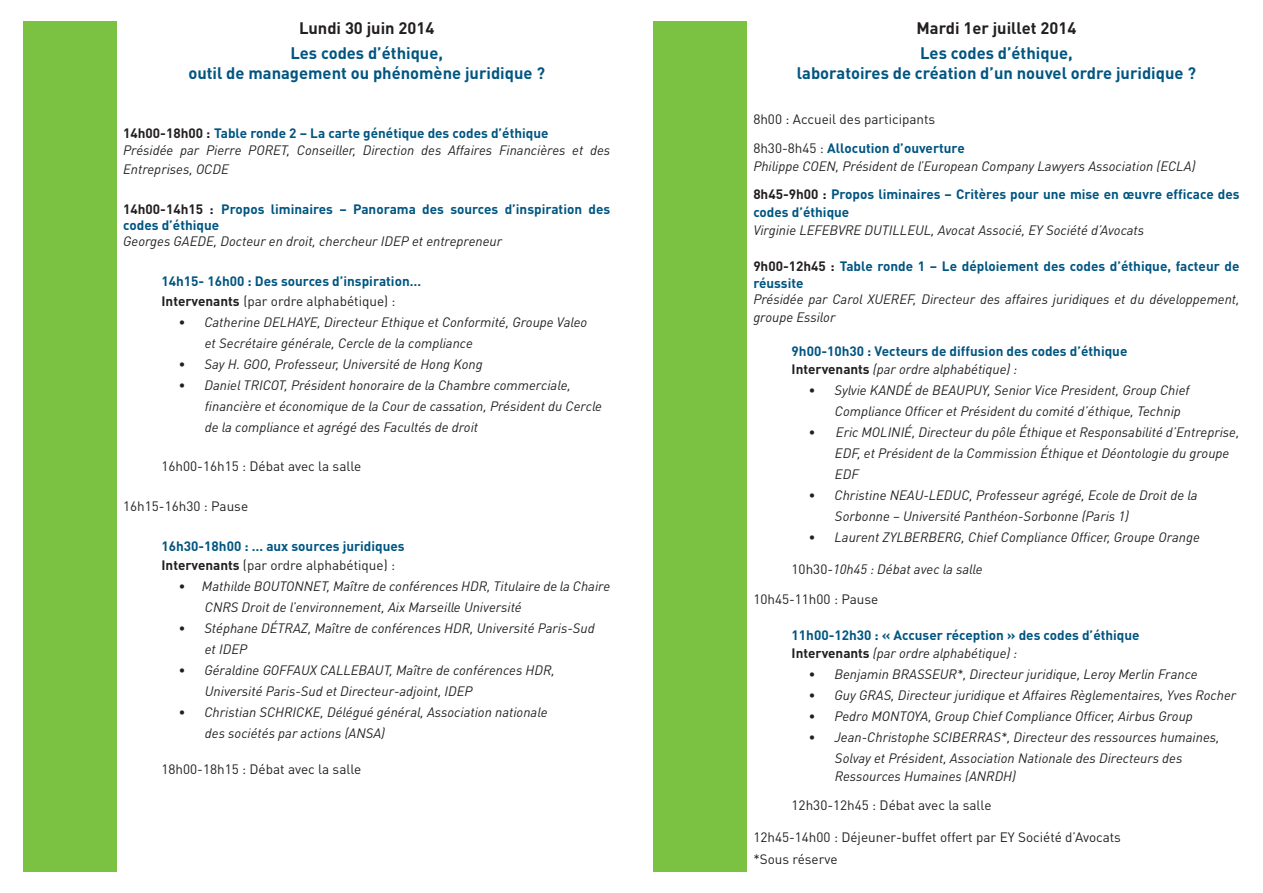
<style>
.page{position:relative;width:1263px;height:893px;background:#fff}
.page>*{position:absolute;margin:0;border:0;box-sizing:border-box;transform-origin:0 0}
.t1{font:700 16.5px "DINOT";color:#005581}
.t2{font:700 16.5px "DINOT";color:#231f20}
.t3{font:italic 13.5px/19.8px "DINOT";color:#231f20}
.t4{font:700 13.5px/16.2px "DINOT";color:#005581}
.t5{font:13.5px "DINOT";color:#231f20}
.s1{color:#231f20}
.s2{font-weight:700}
.s3{font-weight:400;color:#231f20}
.s4{font-weight:700;font-style:normal}
.s5{font-style:normal}
</style>
<div class="page">
<div style="left:23px;top:21px;width:94px;height:850px;background:#7bc142"></div>
<div style="left:653px;top:21px;width:94px;height:851px;background:#7bc142"></div>
<p class="t2" style="left:299px;top:17px;width:137px">Lundi 30 juin 2014</p>
<p class="t1" style="left:290px;top:42px;width:154px">Les codes d’éthique,</p>
<p class="t1" style="left:188px;top:62px;width:358px">outil de management ou phénomène juridique ?</p>
<p class="t4" style="left:123px;top:125px;width:427px"><span class="s1">14h00-18h00 :</span> Table ronde 2 – La carte génétique des codes d’éthique</p>
<p class="t3" style="left:123px;top:140px;width:488px">Présidée par Pierre PORET, Conseiller, Direction des Affaires Financières et des<br>Entreprises, OCDE</p>
<p class="t4" style="left:123px;top:201px;width:488px"><span class="s1">14h00-14h15 :</span> Propos liminaires – Panorama des sources d’inspiration des codes d’éthique</p>
<p class="t3" style="left:123px;top:231px;width:380px">Georges GAEDE, Docteur en droit, chercheur IDEP et entrepreneur</p>
<p class="t4" style="left:161px;top:273px;width:261px">14h15- 16h00 : Des sources d’inspiration…</p>
<p class="t5" style="left:161px;top:292px;width:236px"><span class="s2">Intervenants</span> (par ordre alphabétique) :</p>
<p class="t3" style="left:178px;top:312px;width:410px">• Catherine DELHAYE, Directeur Ethique et Conformité, Groupe Valeo</p>
<p class="t3" style="left:205px;top:333px;width:270px">et Secrétaire générale, Cercle de la compliance</p>
<p class="t3" style="left:178px;top:354px;width:306px">• Say H. GOO, Professeur, Université de Hong Kong</p>
<p class="t3" style="left:178px;top:375px;width:394px">• Daniel TRICOT, Président honoraire de la Chambre commerciale,</p>
<p class="t3" style="left:205px;top:396px;width:399px">financière et économique de la Cour de cassation, Président du Cercle</p>
<p class="t3" style="left:205px;top:417px;width:275px">de la compliance et agrégé des Facultés de droit</p>
<p class="t5" style="left:161px;top:458px;width:201px">16h00-16h15 : Débat avec la salle</p>
<p class="t5" style="left:123px;top:498px;width:126px">16h15-16h30 : Pause</p>
<p class="t4" style="left:161px;top:537px;width:245px">16h30-18h00 : … aux sources juridiques</p>
<p class="t5" style="left:161px;top:557px;width:235px"><span class="s2">Intervenants</span> (par ordre alphabétique) :</p>
<p class="t3" style="left:178px;top:576px;width:433px">• Mathilde BOUTONNET, Maître de conférences HDR, Titulaire de la Chaire</p>
<p class="t3" style="left:205px;top:597px;width:318px">CNRS Droit de l’environnement, Aix Marseille Université</p>
<p class="t3" style="left:178px;top:618px;width:418px">• Stéphane DÉTRAZ, Maître de conférences HDR, Université Paris-Sud</p>
<p class="t3" style="left:205px;top:639px;width:44px">et IDEP</p>
<p class="t3" style="left:178px;top:660px;width:378px">• Géraldine GOFFAUX CALLEBAUT, Maître de conférences HDR,</p>
<p class="t3" style="left:205px;top:681px;width:269px">Université Paris-Sud et Directeur-adjoint, IDEP</p>
<p class="t3" style="left:178px;top:702px;width:370px">• Christian SCHRICKE, Délégué général, Association nationale</p>
<p class="t3" style="left:205px;top:723px;width:182px">des sociétés par actions (ANSA)</p>
<p class="t5" style="left:161px;top:761px;width:201px">18h00-18h15 : Débat avec la salle</p>
<p class="t2" style="left:916px;top:17px;width:161px">Mardi 1er juillet 2014</p>
<p class="t1" style="left:920px;top:43px;width:154px">Les codes d’éthique,</p>
<p class="t1" style="left:797px;top:62px;width:401px">laboratoires de création d’un nouvel ordre juridique ?</p>
<p class="t5" style="left:753px;top:111px;width:183px">8h00 : Accueil des participants</p>
<p class="t4" style="left:753px;top:140px;width:213px"><span class="s3">8h30-8h45 :</span> Allocution d’ouverture</p>
<p class="t3" style="left:753px;top:156px;width:444px">Philippe COEN, Président de l’European Company Lawyers Association (ECLA)</p>
<p class="t4" style="left:753px;top:185px;width:488px;line-height:18px"><span class="s1">8h45-9h00 :</span> Propos liminaires – Critères pour une mise en œuvre efficace des codes d’éthique</p>
<p class="t3" style="left:753px;top:220px;width:392px">Virginie LEFEBVRE DUTILLEUL, Avocat Associé, EY Société d’Avocats</p>
<p class="t4" style="left:753px;top:258px;width:488px"><span class="s1">9h00-12h45 :</span> Table ronde 1 – Le déploiement des codes d’éthique, facteur de réussite</p>
<p class="t3" style="left:753px;top:290px;width:488px;line-height:18px">Présidée par Carol XUEREF, Directeur des affaires juridiques et du développement, groupe Essilor</p>
<p class="t4" style="left:792px;top:343px;width:337px">9h00-10h30 : Vecteurs de diffusion des codes d’éthique</p>
<p class="t3" style="left:792px;top:359px;width:227px"><span class="s4">Intervenants</span> (par ordre alphabétique) :</p>
<p class="t3" style="left:809px;top:380px;width:382px">• Sylvie KANDÉ de BEAUPUY, Senior Vice President, Group Chief</p>
<p class="t3" style="left:835px;top:401px;width:347px">Compliance Officer et Président du comité d’éthique, Technip</p>
<p class="t3" style="left:809px;top:422px;width:432px">• Eric MOLINIÉ, Directeur du pôle Éthique et Responsabilité d’Entreprise,</p>
<p class="t3" style="left:835px;top:443px;width:396px">EDF, et Président de la Commission Éthique et Déontologie du groupe</p>
<p class="t3" style="left:835px;top:464px;width:25px">EDF</p>
<p class="t3" style="left:809px;top:485px;width:390px">• Christine NEAU-LEDUC, Professeur agrégé, Ecole de Droit de la</p>
<p class="t3" style="left:835px;top:506px;width:296px">Sorbonne – Université Panthéon-Sorbonne (Paris 1)</p>
<p class="t3" style="left:809px;top:527px;width:393px">• Laurent ZYLBERBERG, Chief Compliance Officer, Groupe Orange</p>
<p class="t3" style="left:792px;top:559px;width:193px"><span class="s5">10h30-</span>10h45 : Débat avec la salle</p>
<p class="t5" style="left:753px;top:590px;width:126px">10h45-11h00 : Pause</p>
<p class="t4" style="left:792px;top:626px;width:350px">11h00-12h30 : « Accuser réception » des codes d’éthique</p>
<p class="t3" style="left:792px;top:643px;width:227px"><span class="s4">Intervenants</span> (par ordre alphabétique) :</p>
<p class="t3" style="left:809px;top:664px;width:391px">• Benjamin BRASSEUR*, Directeur juridique, Leroy Merlin France</p>
<p class="t3" style="left:809px;top:685px;width:429px">• Guy GRAS, Directeur juridique et Affaires Règlementaires, Yves Rocher</p>
<p class="t3" style="left:809px;top:706px;width:386px">• Pedro MONTOYA, Group Chief Compliance Officer, Airbus Group</p>
<p class="t3" style="left:809px;top:727px;width:412px">• Jean-Christophe SCIBERRAS*, Directeur des ressources humaines,</p>
<p class="t3" style="left:835px;top:748px;width:349px">Solvay et Président, Association Nationale des Directeurs des</p>
<p class="t3" style="left:835px;top:766px;width:183px">Ressources Humaines (ANRDH)</p>
<p class="t5" style="left:792px;top:797px;width:201px">12h30-12h45 : Débat avec la salle</p>
<p class="t5" style="left:753px;top:828px;width:369px">12h45-14h00 : Déjeuner-buffet offert par EY Société d’Avocats</p>
<p class="t5" style="left:753px;top:851px;width:86px">*Sous réserve</p>
</div>
